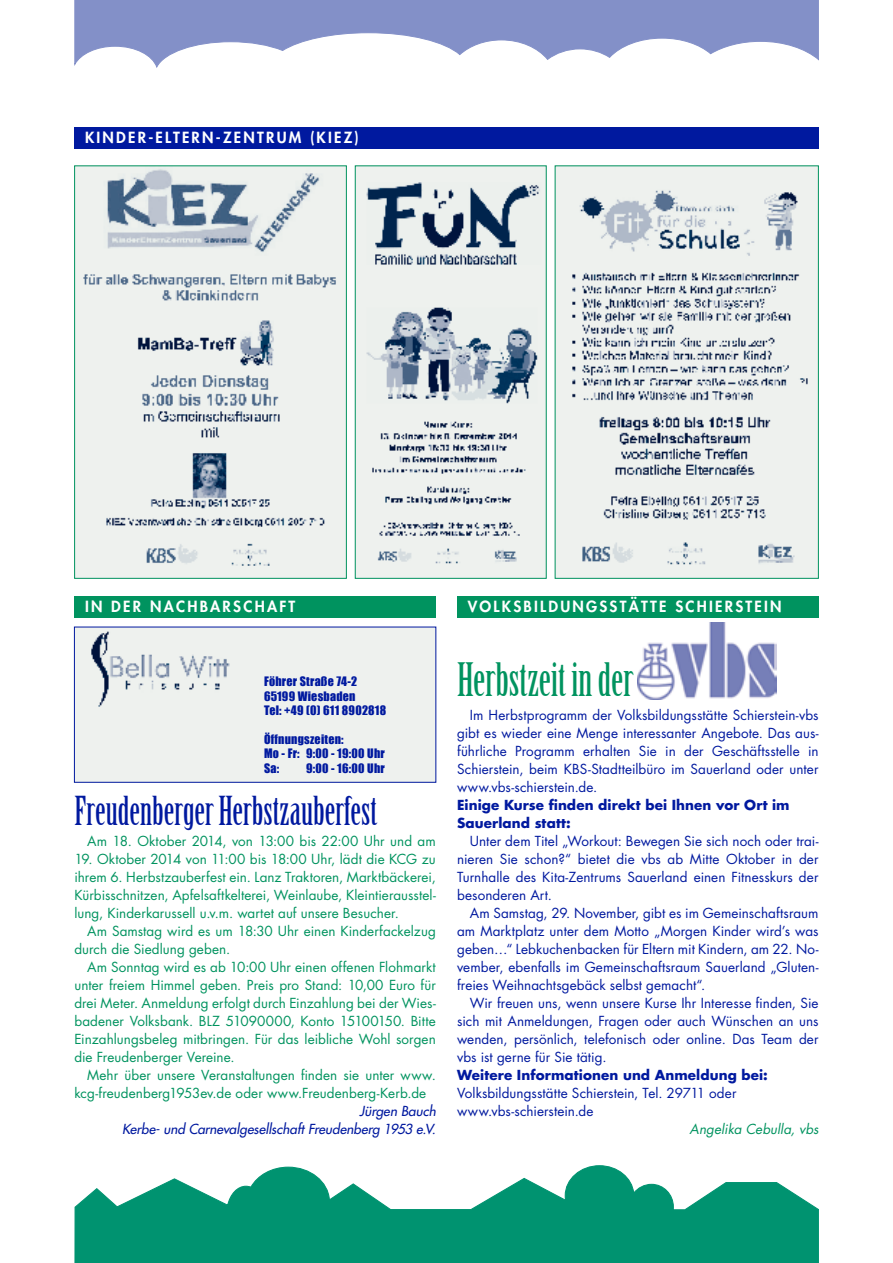
<style>
.page{position:relative;width:893px;height:1263px;background:#fff}
.page>*{position:absolute;margin:0;border:0;box-sizing:border-box;transform-origin:0 0}
.t1{font:45px "Birch Std";color:#00935f}
.t2{font:39px "Birch Std";color:#00199f}
.t3{font:800 15px "Futura";letter-spacing:.15em;color:#fff}
.t4{font:13.5px/18px "Futura";letter-spacing:.005em;color:#00199f;text-align:justify}
.t5{font:13.5px/18px "Futura";letter-spacing:.005em;color:#00935f;text-align:justify}
.t6{font:700 13.5px/18px "Futura";letter-spacing:.01em;color:#00199f}
.t7{font:italic 13.5px/18px "Futura";color:#00199f;text-align:right}
.t8{font:italic 13.5px "Futura";letter-spacing:.005em;color:#00935f}
.t9{font:12px/14.4px "Impact";letter-spacing:.02em;color:#00199f}
</style>
<div class="page">
<img style="left:76px;top:168px;width:269px;height:408px">
<div style="left:74px;top:166px;width:273px;height:412px;border:1px solid #00935f"></div>
<img style="left:557px;top:168px;width:260px;height:408px">
<div style="left:555px;top:166px;width:264px;height:412px;border:1px solid #00935f"></div>
<img style="left:357px;top:168px;width:187px;height:408px">
<div style="left:355px;top:166px;width:191px;height:412px;border:1px solid #00935f"></div>
<svg style="left:74px;top:0;width:745px;height:68px"></svg>
<svg style="left:74px;top:1165px;width:745px;height:98px"></svg>
<div style="left:74px;top:128px;width:745px;height:21px;background:#00199f"></div>
<div style="left:74px;top:596px;width:362px;height:21px;background:#00935f"></div>
<div style="left:457px;top:596px;width:362px;height:21px;background:#00935f"></div>
<img style="left:638px;top:623px;width:139px;height:76px">
<div style="left:76px;top:629px;width:358px;height:151px;background:#eef1ee"></div>
<p class="t3" style="left:85px;top:128px;width:275px">KINDER-ELTERN-ZENTRUM (KIEZ)</p>
<p class="t3" style="left:85px;top:596px;width:212px">IN DER NACHBARSCHAFT</p>
<p class="t3" style="left:468px;top:596px;width:315px">VOLKSBILDUNGSSTÄTTE SCHIERSTEIN</p>
<p class="t9" style="left:264px;top:674px;width:124px">Föhrer Straße 74-2<br>65199 Wiesbaden<br>Tel: +49 (0) 611 8902818</p>
<p class="t9" style="left:264px;top:732px;width:122px">Öffnungszeiten:<br>Mo - Fr: 9:00 - 19:00 Uhr<br>Sa:</p>
<p class="t9" style="left:306px;top:760px;width:80px">9:00 - 16:00 Uhr</p>
<h2 class="t2" style="left:74px;top:789px;width:305px">Freudenberger Herbstzauberfest</h2>
<p class="t5" style="left:87px;top:832px;width:350px">Am 18. Oktober 2014, von 13:00 bis 22:00 Uhr und am</p>
<p class="t5" style="left:74px;top:850px;width:363px">19. Oktober 2014 von 11:00 bis 18:00 Uhr, lädt die KCG zu ihrem 6. Herbstzauberfest ein. Lanz Traktoren, Marktbäckerei, Kürbisschnitzen, Apfelsaftkelterei, Weinlaube, Kleintierausstel&shy;lung, Kinderkarussell u.v.m. wartet auf unsere Besucher.</p>
<p class="t5" style="left:74px;top:922px;width:363px;text-indent:13px">Am Samstag wird es um 18:30 Uhr einen Kinderfackelzug durch die Siedlung geben.</p>
<p class="t5" style="left:74px;top:958px;width:363px;text-indent:13px">Am Sonntag wird es ab 10:00 Uhr einen offenen Flohmarkt unter freiem Himmel geben. Preis pro Stand: 10,00 Euro für drei Meter. Anmeldung erfolgt durch Einzahlung bei der Wies&shy;badener Volksbank. BLZ 51090000, Konto 15100150. Bitte Einzahlungsbeleg mitbringen. Für das leibliche Wohl sorgen die Freudenberger Vereine.</p>
<p class="t5" style="left:74px;top:1066px;width:363px;text-indent:13px">Mehr über unsere Veranstaltungen finden sie unter www. kcg-freudenberg1953ev.de oder www.Freudenberg-Kerb.de</p>
<p class="t7" style="left:122px;top:1102px;width:315px">Jürgen Bauch<br>Kerbe- und Carnevalgesellschaft Freudenberg 1953 e.V.</p>
<h1 class="t1" style="left:457px;top:654px;width:178px">Herbstzeit in der</h1>
<p class="t4" style="left:457px;top:706px;width:363px;text-indent:13px">Im Herbstprogramm der Volksbildungsstätte Schierstein-vbs gibt es wieder eine Menge interessanter Angebote. Das aus&shy;führliche Programm erhalten Sie in der Geschäftsstelle in Schierstein, beim KBS-Stadtteilbüro im Sauerland oder unter www.vbs-schierstein.de.</p>
<p class="t6" style="left:457px;top:795px;width:334px">Einige Kurse finden direkt bei Ihnen vor Ort im<br>Sauerland statt:</p>
<p class="t4" style="left:457px;top:832px;width:363px;text-indent:13px">Unter dem Titel „Workout: Bewegen Sie sich noch oder trai&shy;nieren Sie schon?“ bietet die vbs ab Mitte Oktober in der Turnhalle des Kita-Zentrums Sauerland einen Fitnesskurs der besonderen Art.</p>
<p class="t4" style="left:457px;top:904px;width:363px;text-indent:13px">Am Samstag, 29. November, gibt es im Gemeinschaftsraum am Marktplatz unter dem Motto „Morgen Kinder wird’s was geben…“ Lebkuchenbacken für Eltern mit Kindern, am 22. No&shy;vember, ebenfalls im Gemeinschaftsraum Sauerland „Gluten&shy;freies Weihnachtsgebäck selbst gemacht“.</p>
<p class="t4" style="left:457px;top:994px;width:363px;text-indent:13px">Wir freuen uns, wenn unsere Kurse Ihr Interesse finden, Sie sich mit Anmeldungen, Fragen oder auch Wünschen an uns wenden, persönlich, telefonisch oder online. Das Team der vbs ist gerne für Sie tätig.</p>
<p class="t6" style="left:457px;top:1065px;width:312px">Weitere Informationen und Anmeldung bei:</p>
<p class="t4" style="left:457px;top:1084px;width:281px">Volksbildungsstätte Schierstein, Tel. 29711 oder www.vbs-schierstein.de</p>
<p class="t8" style="left:689px;top:1120px;width:131px">Angelika Cebulla, vbs</p>
</div>
